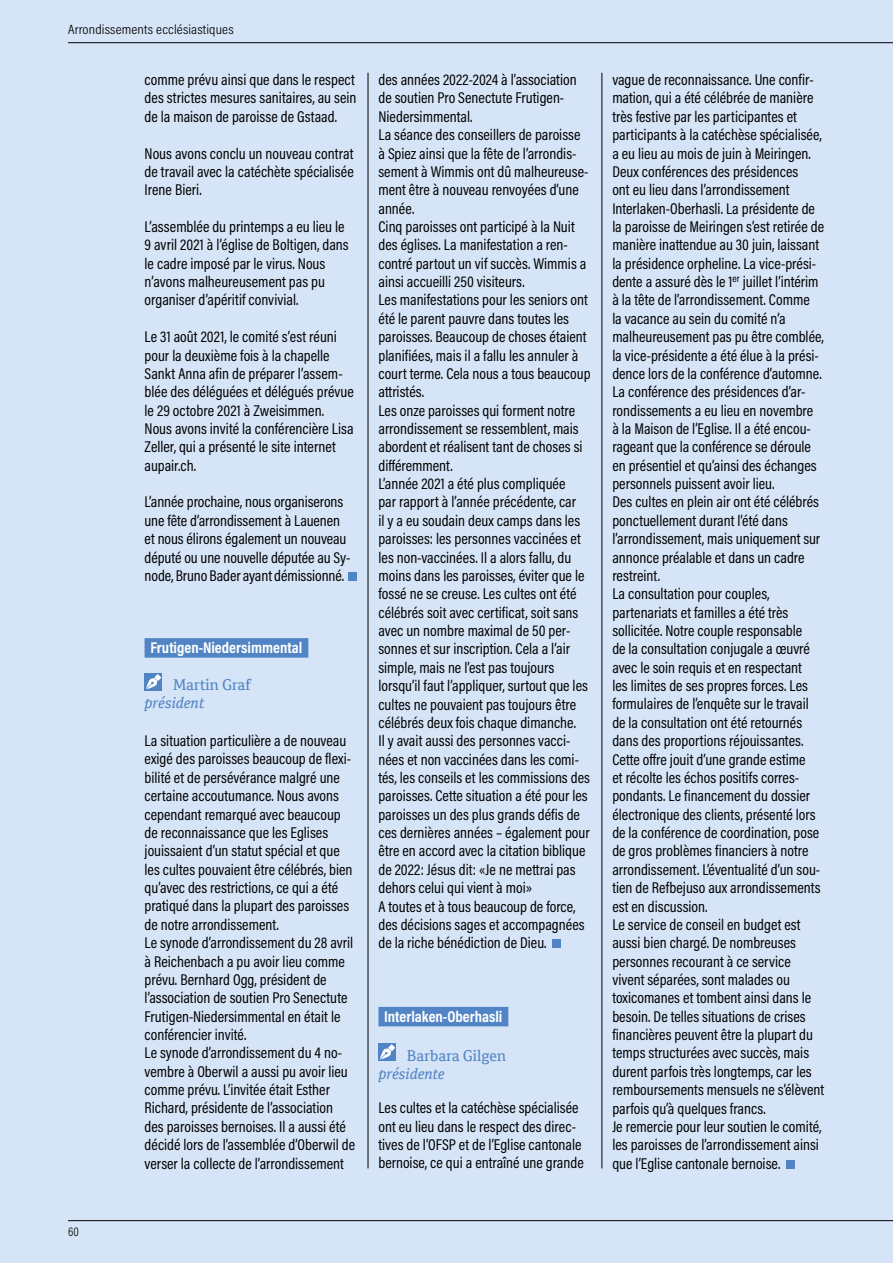
<style>
.page{position:relative;width:893px;height:1263px;background:#d5e4f6}
.page>*{position:absolute;margin:0;border:0;box-sizing:border-box;transform-origin:0 0}
.t1{font:15.75px/18.3px "Acumin Pro Cond";color:#000}
.t2{font:700 15.75px "Acumin Pro Cond";color:#fff}
.t3{font:15px "Cordale";color:#5184c4}
.t4{font:italic 15px "Cordale";letter-spacing:-.01em;color:#5184c4}
.t5{font:300 13.5px "Acumin Pro Cond";letter-spacing:.01em;color:#000;scale:1.1 1}
.t6{font:300 12.75px "Acumin Pro Cond";color:#000}
</style>
<div class="page">
<hr style="left:68px;top:1220px;width:825px;height:1px;background:#000">
<hr style="left:68px;top:42px;width:825px;height:1px;background:#000">
<div style="left:145px;top:638px;width:163px;height:20px;background:#5184c4"></div>
<div style="left:349px;top:572px;width:8px;height:9px;background:#5184c4"></div>
<div style="left:145px;top:673px;width:17px;height:17px;background:#5184c4"></div>
<svg style="left:146px;top:678px;width:11px;height:12px"></svg>
<svg style="left:154px;top:674px;width:7px;height:7px"></svg>
<div style="left:378px;top:1007px;width:130px;height:19px;background:#5184c4"></div>
<div style="left:553px;top:939px;width:8px;height:9px;background:#5184c4"></div>
<div style="left:378px;top:1043px;width:18px;height:17px;background:#5184c4"></div>
<svg style="left:379px;top:1048px;width:12px;height:12px"></svg>
<svg style="left:388px;top:1044px;width:7px;height:7px"></svg>
<div style="left:786px;top:1160px;width:9px;height:8px;background:#5184c4"></div>
<hr style="left:368px;top:73px;width:1px;height:1095px;background:#000">
<hr style="left:602px;top:73px;width:1px;height:1095px;background:#000">
<p class="t5" style="left:68px;top:21px;width:152px">Arrondissements ecclésiastiques</p>
<p class="t1" style="left:145px;top:70px;width:213px;text-align:justify">comme prévu ainsi que dans le respect des strictes mesures sanitaires, au sein de la maison de paroisse de Gstaad.</p>
<p class="t1" style="left:145px;top:144px;width:211px;text-align:justify">Nous avons conclu un nouveau contrat de travail avec la catéchète spécialisée Irene Bieri.</p>
<p class="t1" style="left:145px;top:217px;width:206px">L’assemblée du printemps a eu lieu le 9 avril 2021 à l’église de Boltigen, dans le cadre imposé par le virus. Nous n’avons malheureusement pas pu organiser d’apéritif convivial.</p>
<p class="t1" style="left:145px;top:327px;width:211px">Le 31 août 2021, le comité s’est réuni pour la deuxième fois à la chapelle Sankt Anna afin de préparer l’assem&shy;blée des déléguées et délégués prévue le 29 octobre 2021 à Zweisimmen.<br>Nous avons invité la conférencière Lisa Zeller, qui a présenté le site internet aupair.ch.</p>
<p class="t1" style="left:145px;top:492px;width:207px">L’année prochaine, nous organiserons une fête d’arrondissement à Lauenen et nous élirons également un nouveau député ou une nouvelle députée au Sy&shy;node, Bruno Bader ayant démissionné.</p>
<p class="t6" style="left:68px;top:1224px;width:13px">60</p>
<p class="t2" style="left:150px;top:637px;width:154px">Frutigen-Niedersimmental</p>
<p class="t3" style="left:173px;top:676px;width:79px">Martin Graf</p>
<p class="t4" style="left:145px;top:694px;width:61px">président</p>
<p class="t1" style="left:145px;top:731px;width:212px">La situation particulière a de nouveau exigé des paroisses beaucoup de flexi&shy;bilité et de persévérance malgré une certaine accoutumance. Nous avons cependant remarqué avec beaucoup de reconnaissance que les Eglises jouissaient d’un statut spécial et que les cultes pouvaient être célébrés, bien qu’avec des restrictions, ce qui a été pratiqué dans la plupart des paroisses de notre arrondissement.<br>Le synode d’arrondissement du 28 avril à Reichenbach a pu avoir lieu comme prévu. Bernhard Ogg, président de l’association de soutien Pro Senectute Frutigen-Niedersimmental en était le conférencier invité.<br>Le synode d’arrondissement du 4 no&shy;vembre à Oberwil a aussi pu avoir lieu comme prévu. L’invitée était Esther Richard, présidente de l’association des paroisses bernoises. Il a aussi été décidé lors de l’assemblée d’Oberwil de verser la collecte de l’arrondissement</p>
<p class="t1" style="left:378px;top:70px;width:214px">des années 2022-2024 à l’association de soutien Pro Senectute Frutigen-Niedersimmental.<br>La séance des conseillers de paroisse à Spiez ainsi que la fête de l’arrondis&shy;sement à Wimmis ont dû malheureuse&shy;ment être à nouveau renvoyées d’une année.<br>Cinq paroisses ont participé à la Nuit des églises. La manifestation a ren&shy;contré partout un vif succès. Wimmis a ainsi accueilli 250 visiteurs.<br>Les manifestations pour les seniors ont été le parent pauvre dans toutes les paroisses. Beaucoup de choses étaient planifiées, mais il a fallu les annuler à court terme. Cela nous a tous beaucoup attristés.<br>Les onze paroisses qui forment notre arrondissement se ressemblent, mais abordent et réalisent tant de choses si différemment.<br>L’année 2021 a été plus compliquée<br>par rapport à l’année précédente, car<br>il y a eu soudain deux camps dans les paroisses: les personnes vaccinées et les non-vaccinées. Il a alors fallu, du moins dans les paroisses, éviter que le fossé ne se creuse. Les cultes ont été célébrés soit avec certificat, soit sans avec un nombre maximal de 50 per&shy;sonnes et sur inscription. Cela a l’air simple, mais ne l’est pas toujours lorsqu’il faut l’appliquer, surtout que les cultes ne pouvaient pas toujours être célébrés deux fois chaque dimanche.<br>Il y avait aussi des personnes vacci&shy;nées et non vaccinées dans les comi&shy;tés, les conseils et les commissions des paroisses. Cette situation a été pour les paroisses un des plus grands défis de ces dernières années – également pour être en accord avec la citation biblique de 2022: Jésus dit: «Je ne mettrai pas dehors celui qui vient à moi»<br>A toutes et à tous beaucoup de force, des décisions sages et accompagnées de la riche bénédiction de Dieu.</p>
<p class="t2" style="left:384px;top:1006px;width:120px">Interlaken-Oberhasli</p>
<p class="t3" style="left:407px;top:1047px;width:101px">Barbara Gilgen</p>
<p class="t4" style="left:378px;top:1065px;width:68px">présidente</p>
<p class="t1" style="left:378px;top:1098px;width:207px">Les cultes et la catéchèse spécialisée ont eu lieu dans le respect des direc&shy;tives de l’OFSP et de l’Eglise cantonale bernoise, ce qui a entraîné une grande</p>
<p class="t1" style="left:612px;top:70px;width:213px">vague de reconnaissance. Une confir&shy;mation, qui a été célébrée de manière très festive par les participantes et participants à la catéchèse spécialisée, a eu lieu au mois de juin à Meiringen.<br>Deux conférences des présidences<br>ont eu lieu dans l’arrondissement Interlaken-Oberhasli. La présidente de la paroisse de Meiringen s’est retirée de manière inattendue au 30 juin, laissant la présidence orpheline. La vice-prési&shy;dente a assuré dès le 1<sup>er</sup> juillet l’intérim à la tête de l’arrondissement. Comme<br>la vacance au sein du comité n’a malheureusement pas pu être comblée, la vice-présidente a été élue à la prési&shy;dence lors de la conférence d’automne.<br>La conférence des présidences d’ar&shy;rondissements a eu lieu en novembre<br>à la Maison de l’Eglise. Il a été encou&shy;rageant que la conférence se déroule en présentiel et qu’ainsi des échanges personnels puissent avoir lieu.<br>Des cultes en plein air ont été célébrés ponctuellement durant l’été dans l’arrondissement, mais uniquement sur annonce préalable et dans un cadre restreint.<br>La consultation pour couples, partenariats et familles a été très sollicitée. Notre couple responsable<br>de la consultation conjugale a œuvré avec le soin requis et en respectant<br>les limites de ses propres forces. Les formulaires de l’enquête sur le travail de la consultation ont été retournés dans des proportions réjouissantes.<br>Cette offre jouit d’une grande estime<br>et récolte les échos positifs corres&shy;pondants. Le financement du dossier électronique des clients, présenté lors de la conférence de coordination, pose de gros problèmes financiers à notre arrondissement. L’éventualité d’un sou&shy;tien de Refbejuso aux arrondissements est en discussion.<br>Le service de conseil en budget est aussi bien chargé. De nombreuses personnes recourant à ce service vivent séparées, sont malades ou toxicomanes et tombent ainsi dans le besoin. De telles situations de crises financières peuvent être la plupart du temps structurées avec succès, mais durent parfois très longtemps, car les remboursements mensuels ne s’élèvent parfois qu’à quelques francs.<br>Je remercie pour leur soutien le comité, les paroisses de l’arrondissement ainsi que l’Eglise cantonale bernoise.</p>
</div>
